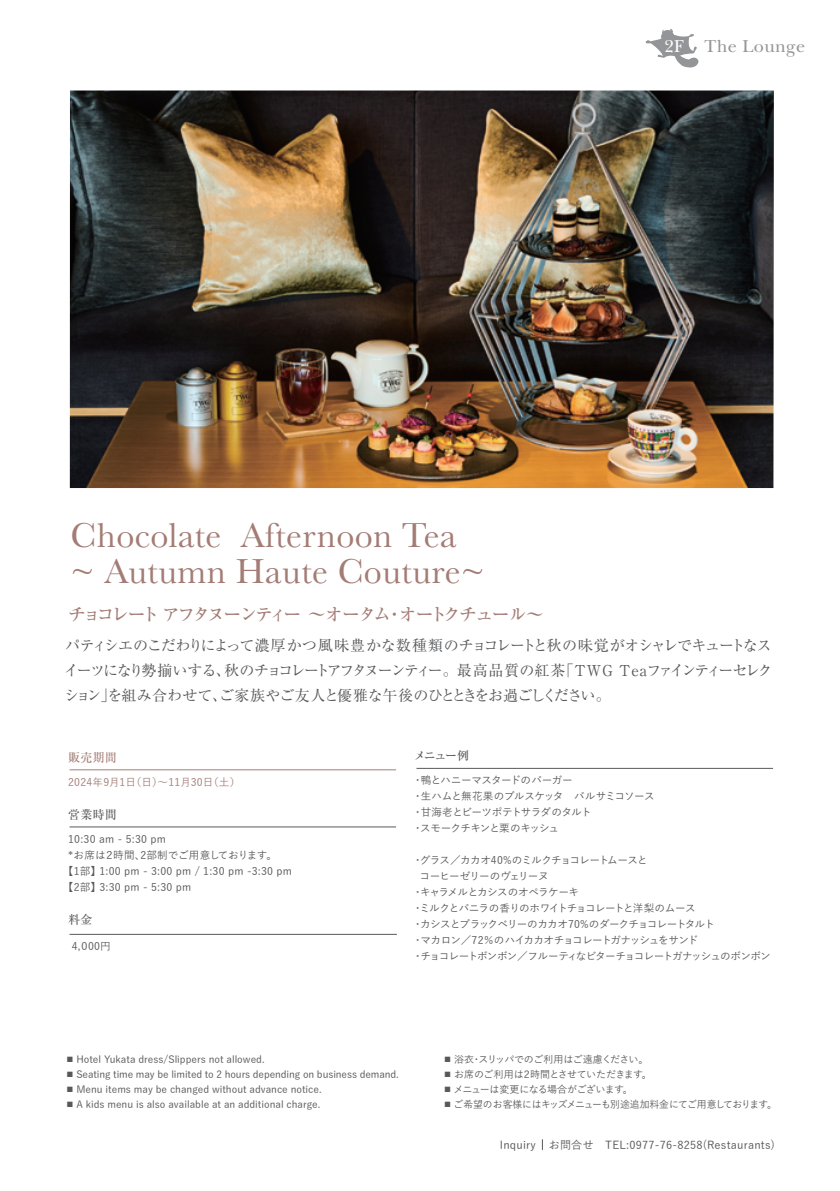
<style>
.page{position:relative;width:840px;height:1191px;background:#fff}
.page>*{position:absolute;margin:0;border:0;box-sizing:border-box;transform-origin:0 0}
.t1{font:36px/36px "Baskerville";letter-spacing:.01em;color:#a37c75}
.t2{font:500 18px "Ryumin Pro";letter-spacing:-.155em;color:#a37c75}
.t3{font:18px "New Baskerville Std";letter-spacing:.02em;color:#939598}
.t4{font:15px/25px "Ryumin Pro";letter-spacing:-.07em;color:#57585a;text-align:justify}
.t5{font:500 12px "Ryumin Pro";letter-spacing:.005em;color:#57585a}
.t6{font:500 12px "Ryumin Pro";color:#a37c75}
.t7{font:500 11px "Yu Go";letter-spacing:.02em;color:#57585a}
.t8{font:500 10.6px/16px "Yu Go";letter-spacing:-.06em;color:#57585a}
.t9{font:500 10.6px "Yu Go";letter-spacing:-.08em;color:#57585a}
.t10{font:500 10.6px "Yu Go";letter-spacing:.02em;color:#57585a}
.t11{font:500 10.6px "Yu Go";letter-spacing:.02em;color:#a37c75}
.t12{font:500 10.6px "Yu Go";letter-spacing:-.02em;color:#57585a}
.t13{font:500 10px "Yu Go";color:#57585a}
.t14{font:500 10px "Yu Go";letter-spacing:-.04em;color:#57585a}
.t15{font:500 10px "Yu Go";letter-spacing:-.055em;color:#57585a}
.t16{font:500 10px "Yu Go";letter-spacing:-.05em;color:#57585a}
.t17{font:500 10px "Yu Go";letter-spacing:-.065em;color:#57585a}
.s1{color:#fff}
.s2{font-size:7px}
</style>
<div class="page">
<img style="left:70px;top:90px;width:703px;height:398px">
<hr style="left:69px;top:769px;width:327px;height:1px;background:#a37c75">
<hr style="left:69px;top:826px;width:327px;height:1px;background:#57585a">
<hr style="left:69px;top:934px;width:327px;height:1px;background:#57585a">
<hr style="left:416px;top:768px;width:356px;height:1px;background:#57585a">
<svg style="left:645px;top:29px;width:53px;height:39px"></svg>
<h2 class="t3" style="left:664px;top:35px;width:142px"><span class="s1">2F</span> The Lounge</h2>
<h1 class="t1" style="left:70px;top:517px;width:415px">Chocolate Afternoon Tea ~ Autumn Haute Couture~</h1>
<h2 class="t2" style="left:68px;top:600px;width:477px">チョコレート アフタヌーンティー ～オータム・オートクチュール～</h2>
<h3 class="t4" style="left:64px;top:632px;width:710px">パティシエのこだわりによって濃厚かつ風味豊かな数種類のチョコレートと秋の味覚がオシャレでキュートなスイーツになり勢揃いする、秋のチョコレートアフタヌーンティー。最高品質の紅茶「TWG Teaファインティーセレクション」を組み合わせて、ご家族やご友人と優雅な午後のひとときをお過ごしください。</h3>
<p class="t6" style="left:68px;top:748px;width:50px">販売期間</p>
<p class="t11" style="left:68px;top:772px;width:173px">2024年9月1日（日）～11月30日（土）</p>
<p class="t5" style="left:68px;top:805px;width:50px">営業時間</p>
<p class="t8" style="left:68px;top:829px;width:99px">10:30 am - 5:30 pm</p>
<p class="t12" style="left:68px;top:845px;width:210px">*お席は２時間、2部制でご用意しております。</p>
<p class="t10" style="left:63px;top:861px;width:230px">【1部】1:00 pm - 3:00 pm / 1:30 pm -3:30 pm</p>
<p class="t8" style="left:63px;top:877px;width:130px">【2部】3:30 pm - 5:30 pm</p>
<p class="t5" style="left:68px;top:910px;width:26px">料金</p>
<p class="t8" style="left:72px;top:937px;width:51px">4,０00円　</p>
<p class="t5" style="left:413px;top:746px;width:57px">メニュー例</p>
<p class="t8" style="left:412px;top:771px;width:244px">・鴨とハニーマスタードのバーガー<br>・生ハムと無花果のブルスケッタ　バルサミコソース・甘海老とビーツポテトサラダのタルト<br>・スモークチキンと栗のキッシュ</p>
<p class="t8" style="left:412px;top:851px;width:237px">・グラス／カカオ40%のミルクチョコレートムースと</p>
<p class="t9" style="left:419px;top:866px;width:130px">コーヒーゼリーのヴェリーヌ</p>
<p class="t8" style="left:412px;top:883px;width:168px">・キャラメルとカシスのオペラケーキ</p>
<p class="t8" style="left:412px;top:899px;width:284px">・ミルクとバニラの香りのホワイトチョコレートと洋梨のムース</p>
<p class="t8" style="left:412px;top:915px;width:304px">・カシスとブラックベリーのカカオ70%のダークチョコレートタルト</p>
<p class="t8" style="left:412px;top:931px;width:287px">・マカロン／72％のハイカカオチョコレートガナッシュをサンド</p>
<p class="t9" style="left:412px;top:946px;width:360px">・チョコレートボンボン／フルーティなビターチョコレートガナッシュのボンボン</p>
<p class="t13" style="left:66px;top:1050px;width:199px"><span class="s2">■</span> Hotel Yukata dress/Slippers not allowed.</p>
<p class="t13" style="left:66px;top:1065px;width:333px"><span class="s2">■</span> Seating time may be limited to 2 hours depending on business demand.</p>
<p class="t13" style="left:66px;top:1080px;width:256px"><span class="s2">■</span> Menu items may be changed without advance notice.</p>
<p class="t13" style="left:66px;top:1095px;width:255px"><span class="s2">■</span> A kids menu is also available at an additional charge.</p>
<p class="t15" style="left:444px;top:1050px;width:206px"><span class="s2">■</span> 浴衣・スリッパでのご利用はご遠慮ください。</p>
<p class="t16" style="left:444px;top:1065px;width:209px"><span class="s2">■</span> お席のご利用は２時間とさせていただきます。</p>
<p class="t17" style="left:444px;top:1080px;width:190px"><span class="s2">■</span> メニューは変更になる場合がございます。</p>
<p class="t14" style="left:444px;top:1095px;width:334px"><span class="s2">■</span> ご希望のお客様にはキッズメニューも別途追加料金にてご用意しております。</p>
<p class="t7" style="left:499px;top:1134px;width:276px">Inquiry お問合せ　TEL:0977-76-8258(Restaurants)</p>
</div>
